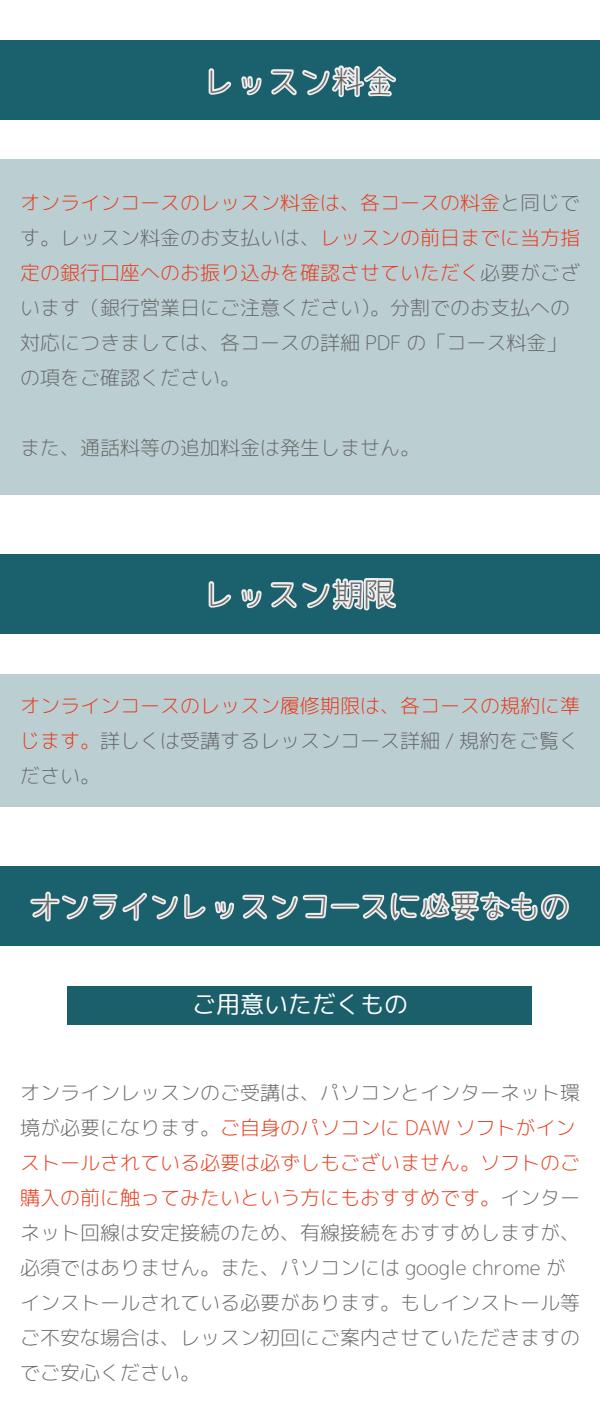
<style>
.page{position:relative;width:600px;height:1423px;background:#fff}
.page>*{position:absolute;margin:0;border:0;box-sizing:border-box;transform-origin:0 0}
.t1{font:32px "Yomogi Font";color:#676767}
.t2{font:30px "Yomogi Font";color:#676767}
.t3{font:24px "rounded mgenplus 1 p regular";color:#fff}
.t4{font:20px/35px "rounded mgenplus 1 p light";color:#676767}
.t5{font:20px/35px "rounded mgenplus 1 p light";color:#e73817;text-align:justify}
.s1{color:#e73817}
.s2{color:#676767}
</style>
<div class="page">
<div style="left:0;top:159px;width:600px;height:336px;background:#bbcfd3"></div>
<div style="left:0;top:40px;width:600px;height:79px;background:#1b616d"></div>
<svg style="left:208px;top:68px;width:24px;height:27px"></svg>
<svg style="left:239px;top:65px;width:160px;height:55px"></svg>
<div style="left:0;top:867px;width:600px;height:79px;background:#1b616d"></div>
<div style="left:0;top:555px;width:600px;height:79px;background:#1b616d"></div>
<svg style="left:28px;top:554px;width:543px;height:471px"></svg>
<div style="left:0;top:674px;width:600px;height:133px;background:#bbcfd3"></div>
<h1 class="t1" style="left:204px;top:65px;width:193px">レッスン料金</h1>
<p class="t4" style="left:20px;top:185px;width:561px"><span class="s1">オンラインコースのレッスン料金は、各コースの料金</span>と同じです。レッスン料金のお支払いは、<span class="s1">レッスンの前日までに当方指定の銀行口座へのお振り込みを確認させていただく</span>必要がございます（銀行営業日にご注意ください）。分割でのお支払への対応につきましては、各コースの詳細 PDF の「コース料金」の項をご確認ください。</p>
<p class="t4" style="left:20px;top:430px;width:401px">また、通話料等の追加料金は発生しません。</p>
<h1 class="t1" style="left:204px;top:578px;width:193px">レッスン期限</h1>
<p class="t5" style="left:20px;top:688px;width:561px">オンラインコースのレッスン履修期限は、各コースの規約に準じます。<span class="s2">詳しくは受講するレッスンコース詳細 / 規約をご覧ください。</span></p>
<h2 class="t2" style="left:30px;top:891px;width:541px">オンラインレッスンコースに必要なもの</h2>
<p class="t3" style="left:192px;top:987px;width:217px">ご用意いただくもの</p>
<p class="t4" style="left:20px;top:1075px;width:561px">オンラインレッスンのご受講は、パソコンとインターネット環境が必要になります。<span class="s1">ご自身のパソコンに DAW ソフトがインストールされている必要は必ずしもございません。ソフトのご購入の前に触ってみたいという方にもおすすめです。</span>インターネット回線は安定接続のため、有線接続をおすすめしますが、必須ではありません。また、パソコンには google chrome がインストールされている必要があります。もしインストール等ご不安な場合は、レッスン初回にご案内させていただきますのでご安心ください。</p>
</div>
